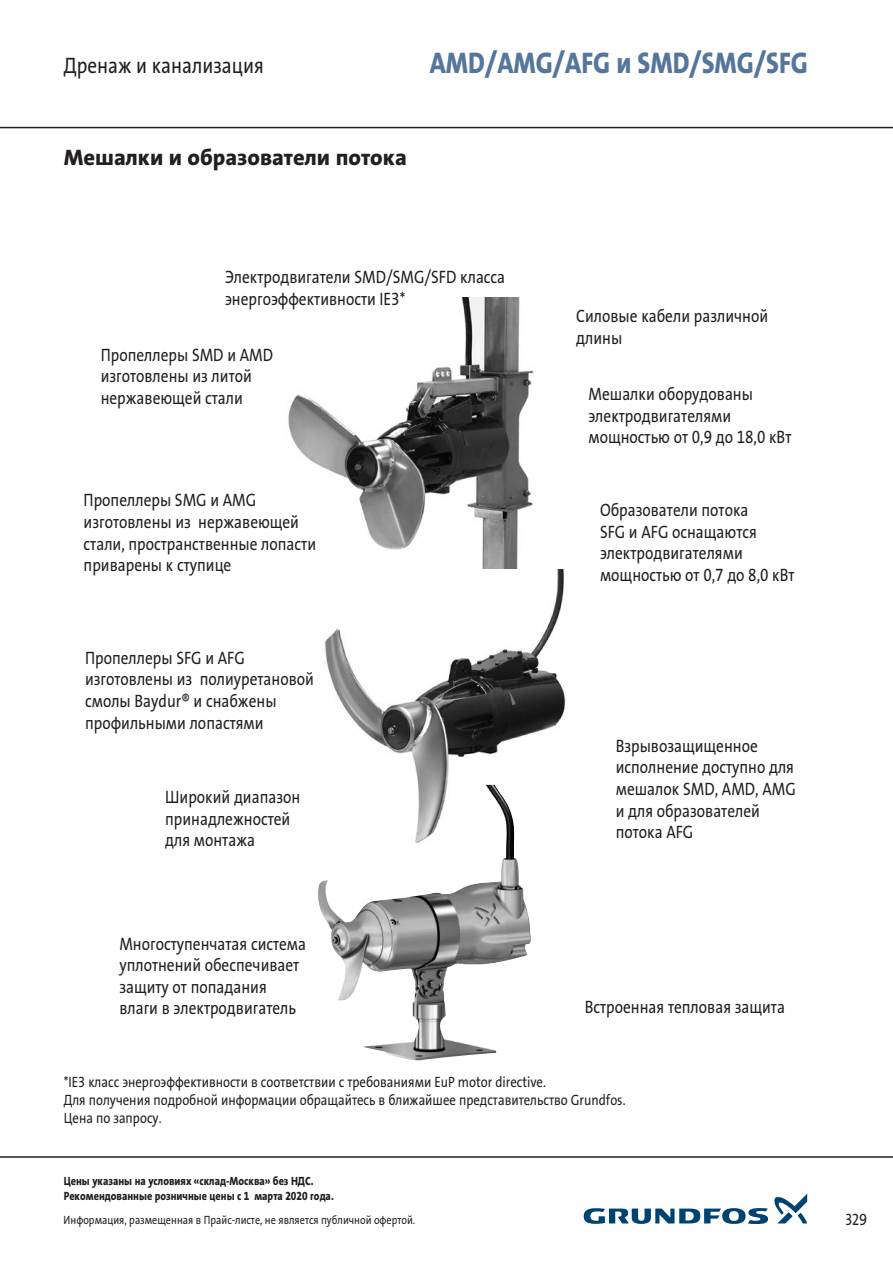
<style>
.page{position:relative;width:893px;height:1263px;background:#fff}
.page>*{position:absolute;margin:0;border:0;box-sizing:border-box;transform-origin:0 0}
.t1{font:30px "Grundfos The Sans V2 OT 8 XB";color:#54769d;scale:.85 1}
.t2{font:22.5px "Grundfos The Sans V2 OT 8 XB";color:#231f20}
.t3{font:22.5px "Grundfos The Sans V2 OT 5 R";color:#231f20;scale:.85 1}
.t4{font:18px/21.6px "Grundfos The Sans V2 OT 5 R";color:#231f20;scale:.85 1}
.t5{font:16.5px "Grundfos The Sans V2 OT 5 R";color:#231f20;scale:.85 1}
.t6{font:15px/18px "Grundfos The Sans V2 OT 5 R";color:#231f20;scale:.85 1}
.t7{font:12px/14.4px "Grundfos The Sans V2 OT 8 XB";color:#231f20;scale:.85 1}
.t8{font:12px "Grundfos The Sans V2 OT 5 R";color:#231f20;scale:.85 1}
</style>
<div class="page">
<hr style="left:0;top:127px;width:893px;height:1px;background:#231f20">
<hr style="left:0;top:1156px;width:893px;height:2px;background:#231f20">
<svg style="left:584px;top:1208px;width:184px;height:16px"></svg>
<svg style="left:774px;top:1194px;width:33px;height:29px"></svg>
<img style="left:288px;top:297px;width:246px;height:272px">
<img style="left:324px;top:570px;width:242px;height:215px">
<img style="left:317px;top:785px;width:214px;height:275px">
<p class="t3" style="left:64px;top:51px;width:237px">Дренаж и канализация</p>
<h1 class="t1" style="left:430px;top:44px;width:446px">AMD/AMG/AFG и SMD/SMG/SFG</h1>
<p class="t2" style="left:64px;top:143px;width:345px">Мешалки и образователи потока</p>
<p class="t4" style="left:225px;top:267px;width:331px">Электродвигатели SMD/SMG/SFD класса энергоэффективности IE3*</p>
<p class="t4" style="left:101px;top:344px;width:204px">Пропеллеры SMD и AMD изготовлены из литой нержавеющей стали</p>
<p class="t4" style="left:84px;top:490px;width:275px">Пропеллеры SMG и AMG изготовлены из нержавеющей стали, пространственные лопасти приварены к ступице</p>
<p class="t4" style="left:85px;top:647px;width:271px">Пропеллеры SFG и AFG изготовлены из полиуретановой смолы Baydur® и снабжены профильными лопастями</p>
<p class="t4" style="left:165px;top:786px;width:160px">Широкий диапазон принадлежностей для монтажа</p>
<p class="t4" style="left:119px;top:933px;width:221px">Многоступенчатая система уплотнений обеспечивает защиту от попадания влаги в электродвигатель</p>
<p class="t4" style="left:576px;top:305px;width:227px">Силовые кабели различной длины</p>
<p class="t4" style="left:588px;top:383px;width:240px">Мешалки оборудованы электродвигателями мощностью от 0,9 до 18,0 кВт</p>
<p class="t4" style="left:600px;top:499px;width:230px">Образователи потока<br>SFG и AFG оснащаются электродвигателями мощностью от 0,7 до 8,0 кВт</p>
<p class="t4" style="left:616px;top:735px;width:214px">Взрывозащищенное исполнение доступно для мешалок SMD, AMD, AMG и для образователей потока AFG</p>
<p class="t4" style="left:585px;top:996px;width:237px">Встроенная тепловая защита</p>
<p class="t6" style="left:64px;top:1073px;width:662px">*IE3 класс энергоэффективности в соответствии с требованиями EuP motor directive.<br>Для получения подробной информации обращайтесь в ближайшее представительство Grundfos.<br>Цена по запросу.</p>
<p class="t7" style="left:64px;top:1174px;width:319px">Цены указаны на условиях «склад-Москва» без НДС.<br>Рекомендованные розничные цены с 1 марта 2020 года.</p>
<p class="t8" style="left:64px;top:1213px;width:415px">Информация, размещенная в Прайс-листе, не является публичной офертой.</p>
<p class="t5" style="left:845px;top:1208px;width:27px">329</p>
</div>
